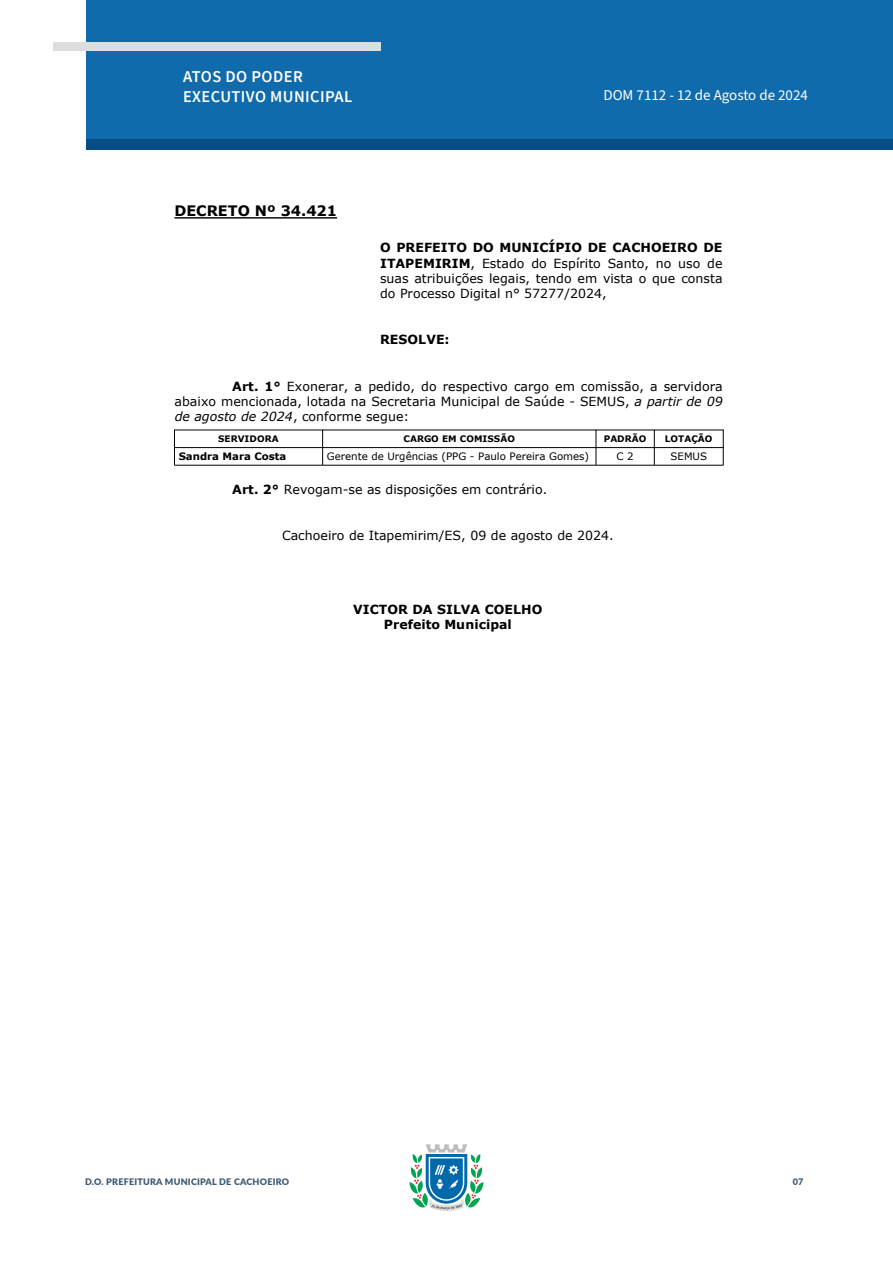
<style>
.page{position:relative;width:893px;height:1263px;background:#fff}
.page>*{position:absolute;margin:0;border:0;box-sizing:border-box;transform-origin:0 0}
.t1{font:600 16.5px/19.8px "Source Sans Pro";letter-spacing:.025em;color:#fff}
.t2{font:15px "Source Sans Pro";color:#fff}
.t3{font:700 14.4px "Verdana";color:#000}
.t4{font:12.6px/15.3px "Verdana";color:#000;text-align:justify}
.t5{font:700 12.6px/15.5px "Verdana";color:#000;text-align:center}
.t6{font:10.2px "Verdana";color:#000}
.t7{font:700 10.2px "Verdana";letter-spacing:-.005em;color:#000}
.t8{font:700 9px "Verdana";letter-spacing:.005em;color:#000}
.t9{font:900 9px "Lato";letter-spacing:.025em;color:#405970}
.s1{font-weight:700}
.s2{font-style:italic}
</style>
<div class="page">
<svg style="left:409px;top:1144px;width:75px;height:67px"></svg>
<div style="left:86px;top:0;width:807px;height:140px;background:#0f6bab"></div>
<div style="left:87px;top:140px;width:806px;height:10px;background:#084c86"></div>
<div style="left:53px;top:42px;width:328px;height:9px;background:#ddd"></div>
<hr style="left:174px;top:217px;width:163px;height:2px;background:#000">
<hr style="left:174px;top:430px;width:549px;height:1px;background:#000">
<hr style="left:174px;top:447px;width:549px;height:1px;background:#000">
<hr style="left:174px;top:465px;width:549px;height:1px;background:#000">
<hr style="left:174px;top:430px;width:1px;height:35px;background:#000">
<hr style="left:322px;top:430px;width:1px;height:35px;background:#000">
<hr style="left:596px;top:430px;width:1px;height:35px;background:#000">
<hr style="left:654px;top:430px;width:1px;height:35px;background:#000">
<hr style="left:723px;top:430px;width:1px;height:35px;background:#000">
<h1 class="t1" style="left:183px;top:67px;width:171px">ATOS DO PODER<br>EXECUTIVO MUNICIPAL</h1>
<p class="t3" style="left:175px;top:201px;width:164px">DECRETO Nº 34.421</p>
<p class="t2" style="left:603px;top:85px;width:206px">DOM 7112 - 12 de Agosto de 2024</p>
<p class="t4" style="left:380px;top:240px;width:344px"><span class="s1">O PREFEITO DO MUNICÍPIO DE CACHOEIRO DE ITAPEMIRIM</span>, Estado do Espírito Santo, no uso de suas atribuições legais, tendo em vista o que consta do Processo Digital n° 57277/2024,</p>
<p class="t5" style="left:380px;top:332px;width:71px">RESOLVE:</p>
<p class="t4" style="left:175px;top:378px;width:550px;text-indent:58px"><span class="s1">Art. 1°</span> Exonerar, a pedido, do respectivo cargo em comissão, a servidora abaixo mencionada, lotada na Secretaria Municipal de Saúde - SEMUS, <span class="s2">a partir de 09 de agosto de 2024</span>, conforme segue:</p>
<p class="t8" style="left:218px;top:433px;width:62px">SERVIDORA</p>
<p class="t8" style="left:404px;top:433px;width:113px">CARGO EM COMISSÃO</p>
<p class="t8" style="left:604px;top:433px;width:44px">PADRÃO</p>
<p class="t8" style="left:665px;top:433px;width:49px">LOTAÇÃO</p>
<p class="t7" style="left:179px;top:449px;width:109px">Sandra Mara Costa</p>
<p class="t6" style="left:327px;top:450px;width:264px">Gerente de Urgências (PPG - Paulo Pereira Gomes)</p>
<p class="t6" style="left:616px;top:450px;width:19px">C 2</p>
<p class="t6" style="left:670px;top:450px;width:38px">SEMUS</p>
<p class="t4" style="left:232px;top:481px;width:317px"><span class="s1">Art. 2°</span> Revogam-se as disposições em contrário.</p>
<p class="t4" style="left:282px;top:527px;width:333px">Cachoeiro de Itapemirim/ES, 09 de agosto de 2024.</p>
<p class="t5" style="left:353px;top:601px;width:191px">VICTOR DA SILVA COELHO<br>Prefeito Municipal</p>
<p class="t9" style="left:85px;top:1175px;width:206px">D.O. PREFEITURA MUNICIPAL DE CACHOEIRO</p>
<p class="t9" style="left:793px;top:1175px;width:12px">07</p>
</div>
